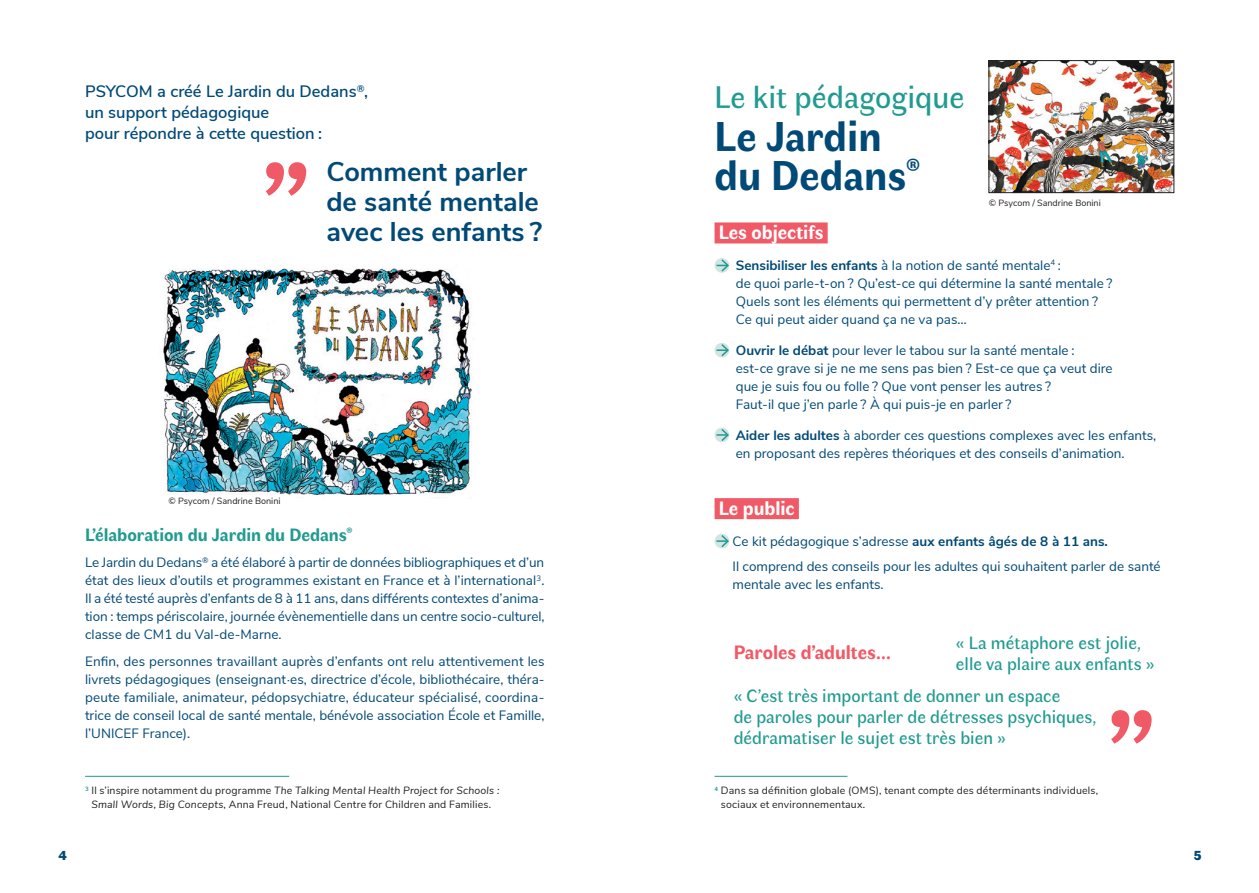
<style>
.page{position:relative;width:1259px;height:893px;background:#fff}
.page>*{position:absolute;margin:0;border:0;box-sizing:border-box;transform-origin:0 0}
.Texte_courant{font:700 42px "Faune Text";color:#014976}
.Texte_courant-2{font:31.5px "Faune Text";color:#219b90}
.Texte_courant-3{font:700 27px/30px "Nunito Sans";color:#014976}
.T1{font:700 19.5px "Faune Text";letter-spacing:-.005em;color:#fff}
.T1-2{font:700 19.5px "Faune Text";letter-spacing:-.005em;color:#f05a67}
.t1{font:18px/21px "Faune Text";color:#219b90}
.T2{font:700 18px "Faune Text";letter-spacing:-.005em;color:#219b90}
.Texte_courant-4{font:600 16.5px/21px "Nunito Sans";color:#014976}
.Texte_courant-5{font:13.5px/18px "Nunito Sans";color:#014976}
.t2{font:900 13.5px "Faune Display";color:#014976}
.Notes{font:10.5px/13.5px "Nunito Sans";letter-spacing:.02em;color:#231f20;text-align:center}
.Texte_courant-6{font:9px "Nunito Sans";color:#231f20}
.s1{font-style:italic}
.s2{font-weight:700}
</style>
<div class="page">
<div style="left:714px;top:222px;width:113px;height:21px;background:#f05a67"></div>
<svg style="left:716px;top:258px;width:14px;height:15px"></svg>
<svg style="left:714px;top:343px;width:15px;height:15px"></svg>
<svg style="left:716px;top:343px;width:14px;height:15px"></svg>
<svg style="left:714px;top:428px;width:15px;height:14px"></svg>
<svg style="left:716px;top:427px;width:14px;height:16px"></svg>
<div style="left:714px;top:498px;width:85px;height:21px;background:#f05a67"></div>
<svg style="left:714px;top:534px;width:15px;height:14px"></svg>
<svg style="left:716px;top:533px;width:14px;height:16px"></svg>
<hr style="left:85px;top:776px;width:204px;height:1px;background:#219b90">
<img style="left:163px;top:268px;width:311px;height:230px">
<svg style="left:266px;top:162px;width:40px;height:34px"></svg>
<img style="left:990px;top:62px;width:182px;height:129px">
<div style="left:988px;top:60px;width:186px;height:133px;border:1px solid #231f20"></div>
<svg style="left:1111px;top:710px;width:40px;height:34px"></svg>
<hr style="left:714px;top:776px;width:133px;height:1px;background:#219b90">
<p class="Texte_courant-4" style="left:85px;top:80px;width:284px">PSYCOM a créé Le Jardin du Dedans<sup>®</sup>, un support pédagogique<br>pour répondre à cette question :</p>
<p class="Texte_courant-3" style="left:326px;top:155px;width:217px">Comment parler de santé mentale avec les enfants ?</p>
<p class="Texte_courant-6" style="left:169px;top:494px;width:113px">© Psycom / Sandrine Bonini</p>
<p class="T2" style="left:85px;top:522px;width:269px">L’élaboration du Jardin du Dedans<sup>®</sup></p>
<p class="Texte_courant-5" style="left:85px;top:552px;width:461px;text-align:justify">Le Jardin du Dedans<sup>®</sup> a été élaboré à partir de données bibliographiques et d’un état des lieux d’outils et programmes existant en France et à l’international<sup>3</sup>.<br>Il a été testé auprès d’enfants de 8 à 11 ans, dans différents contextes d’anima&shy;tion : temps périscolaire, journée évènementielle dans un centre socio-culturel, classe de CM1 du Val-de-Marne.</p>
<p class="Texte_courant-5" style="left:85px;top:651px;width:461px;text-align:justify">Enfin, des personnes travaillant auprès d’enfants ont relu attentivement les livrets pédagogiques (enseignant·es, directrice d’école, bibliothécaire, théra&shy;peute familiale, animateur, pédopsychiatre, éducateur spécialisé, coordina&shy;trice de conseil local de santé mentale, bénévole association École et Famille, l’UNICEF France).</p>
<p class="Notes" style="left:85px;top:783px;width:416px"><sup>3</sup> Il s’inspire notamment du programme <span class="s1">The Talking Mental Health Project for Schools :<br>Small Words, Big Concepts</span>, Anna Freud, National Centre for Children and Families.</p>
<p class="Texte_courant-2" style="left:714px;top:77px;width:251px">Le kit pédagogique</p>
<p class="Texte_courant" style="left:714px;top:108px;width:169px">Le Jardin</p>
<p class="Texte_courant" style="left:714px;top:147px;width:207px">du Dedans<sup>®</sup></p>
<p class="T1" style="left:719px;top:219px;width:106px">Les objectifs</p>
<p class="Texte_courant-5" style="left:736px;top:255px;width:378px"><span class="s2">Sensibiliser les enfants</span> à la notion de santé mentale<sup>4</sup> :<br>de quoi parle-t-on ? Qu’est-ce qui détermine la santé mentale ?<br>Quels sont les éléments qui permettent d’y prêter attention ?<br>Ce qui peut aider quand ça ne va pas…</p>
<p class="Texte_courant-5" style="left:736px;top:340px;width:378px"><span class="s2">Ouvrir le débat</span> pour lever le tabou sur la santé mentale : est-ce grave si je ne me sens pas bien ? Est-ce que ça veut dire que je suis fou ou folle ? Que vont penser les autres ?<br>Faut-il que j’en parle ? À qui puis-je en parler ?</p>
<p class="Texte_courant-5" style="left:736px;top:425px;width:422px"><span class="s2">Aider les adultes</span> à aborder ces questions complexes avec les enfants, en proposant des repères théoriques et des conseils d’animation.</p>
<p class="Texte_courant-6" style="left:989px;top:196px;width:113px">© Psycom / Sandrine Bonini</p>
<p class="T1" style="left:719px;top:495px;width:77px">Le public</p>
<p class="Texte_courant-5" style="left:732px;top:527px;width:430px;line-height:25.5px">Ce kit pédagogique s’adresse <span class="s2">aux enfants âgés de 8 à 11 ans.<br></span>Il comprend des conseils pour les adultes qui souhaitent parler de santé</p>
<p class="Texte_courant-5" style="left:732px;top:575px;width:153px">mentale avec les enfants.</p>
<p class="t1" style="left:956px;top:631px;width:200px">« La métaphore est jolie, elle va plaire aux enfants »</p>
<p class="T1-2" style="left:733px;top:639px;width:159px">Paroles d’adultes...</p>
<p class="t1" style="left:733px;top:684px;width:365px">« C’est très important de donner un espace<br>de paroles pour parler de détresses psychiques, dédramatiser le sujet est très bien »</p>
<p class="Notes" style="left:721px;top:783px;width:379px;text-align:left;text-indent:-6px"><sup>4</sup> Dans sa définition globale (OMS), tenant compte des déterminants individuels, sociaux et environnementaux.</p>
<p class="t2" style="left:58px;top:845px;width:10px">4</p>
<p class="t2" style="left:1193px;top:845px;width:9px">5</p>
</div>
